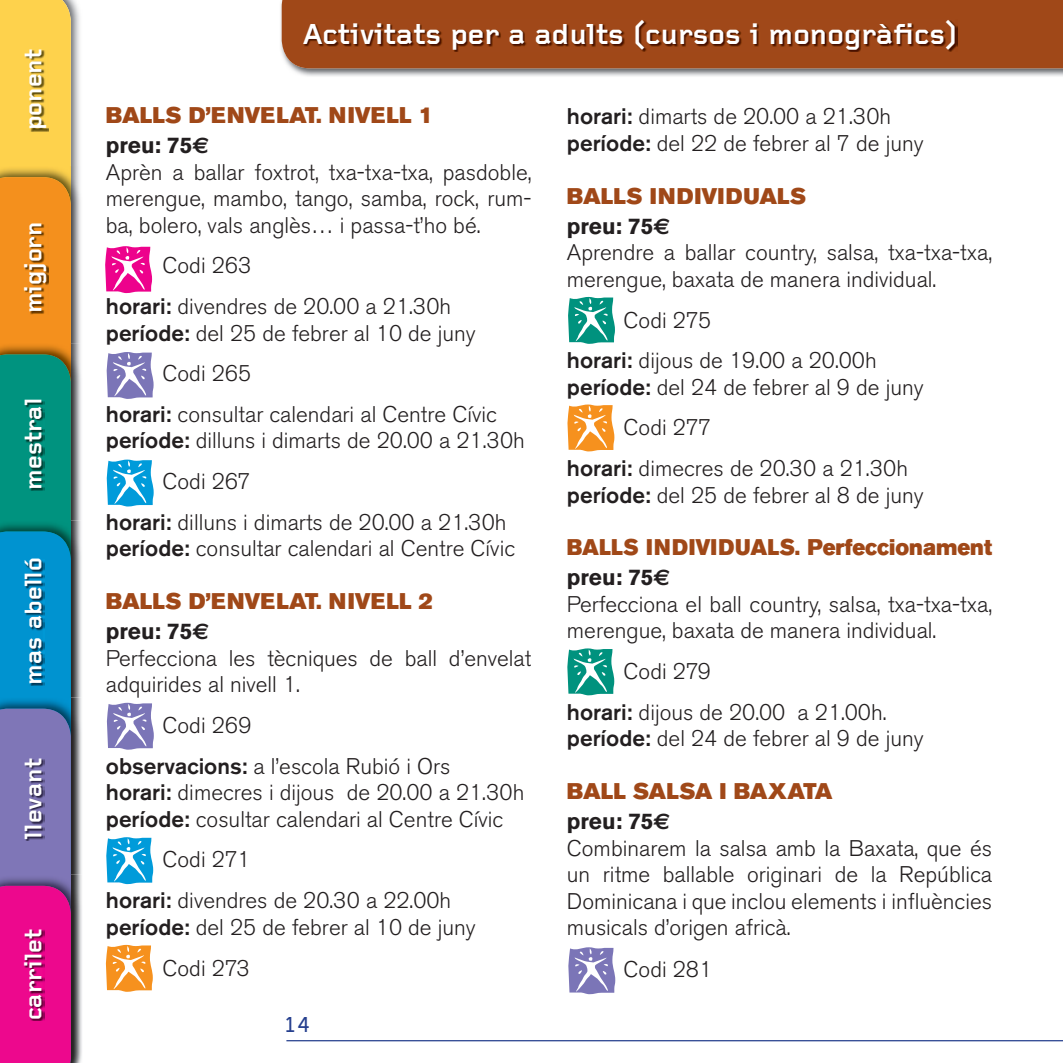
<style>
.page{position:relative;width:1063px;height:1063px;background:#fff}
.page>*{position:absolute;margin:0;border:0;box-sizing:border-box;transform-origin:0 0}
.t1{font:700 30px "Foundry Gridnik";color:#fff}
.t2{font:700 25px "Foundry Gridnik";color:#fff}
.t3{font:300 22.5px/26.5px "Akzidenz Grotesk BE";color:#231f20}
.t4{font:22.5px "Akzidenz Grotesk BE Super";letter-spacing:.02em;color:#a04818}
.t5{font:22.5px "Akzidenz Grotesk BE Super";color:#a04818;scale:.95 1}
.t6{font:22.5px "Akzidenz Grotesk BE Super";color:#a04818}
.t7{font:500 22.5px "Foundry Gridnik";color:#253f8e}
.t8{font:italic 18.75px "Formata";color:#231f20}
.t9{font:italic 12.5px "Formata";color:#231f20}
.s1{font-weight:700}
.s2{font-family:"Euro Sans";font-weight:700}
.s3{font-weight:500}
</style>
<div class="page">
<hr style="left:286px;top:1040px;width:777px;height:1px;background:#253f8e">
<img style="left:71px;top:0;width:9px;height:166px">
<div style="left:0;top:0;width:71px;height:166px;background:#fed24c"></div>
<img style="left:71px;top:166px;width:11px;height:897px">
<img style="left:0;top:166px;width:71px;height:11px">
<div style="left:0;top:177px;width:71px;height:166px;background:#f4901d"></div>
<img style="left:0;top:343px;width:71px;height:11px">
<div style="left:0;top:354px;width:71px;height:166px;background:#00937f"></div>
<img style="left:0;top:520px;width:71px;height:11px">
<img style="left:280px;top:0;width:783px;height:76px">
<div style="left:282px;top:0;width:781px;height:68px;background:#a04818"></div>
<img style="left:304px;top:20px;width:653px;height:32px">
<svg style="left:0;top:531px;width:71px;height:532px;background:#7959ad"></svg>
<img style="left:25px;top:930px;width:19px;height:91px">
<img style="left:26px;top:759px;width:18px;height:82px">
<img style="left:26px;top:560px;width:18px;height:126px">
<img style="left:26px;top:401px;width:18px;height:90px">
<img style="left:25px;top:224px;width:24px;height:90px">
<img style="left:26px;top:51px;width:23px;height:81px">
<svg style="left:107px;top:352px;width:47px;height:47px"></svg>
<svg style="left:107px;top:703px;width:47px;height:47px"></svg>
<svg style="left:107px;top:460px;width:47px;height:47px"></svg>
<svg style="left:568px;top:297px;width:47px;height:47px"></svg>
<svg style="left:106px;top:945px;width:47px;height:47px"></svg>
<svg style="left:567px;top:405px;width:47px;height:46px"></svg>
<svg style="left:106px;top:837px;width:47px;height:47px"></svg>
<svg style="left:105px;top:246px;width:47px;height:47px"></svg>
<svg style="left:567px;top:648px;width:47px;height:47px"></svg>
<svg style="left:568px;top:947px;width:47px;height:47px"></svg>
<p class="t2" style="left:20px;top:130px;width:83px;rotate:-90deg">ponent</p>
<p class="t2" style="left:20px;top:313px;width:93px;rotate:-90deg">migjorn</p>
<p class="t2" style="left:20px;top:490px;width:94px;rotate:-90deg">mestral</p>
<p class="t2" style="left:20px;top:685px;width:129px;rotate:-90deg">mas abelló</p>
<p class="t2" style="left:20px;top:839px;width:82px;rotate:-90deg">llevant</p>
<p class="t2" style="left:19px;top:1020px;width:93px;rotate:-90deg">carrilet</p>
<h1 class="t1" style="left:302px;top:17px;width:656px">Activitats per a adults (cursos i monogràfics)</h1>
<p class="t4" style="left:106px;top:102px;width:329px">BALLS D’ENVELAT. NIVELL 1</p>
<p class="t3" style="left:106px;top:133px;width:427px"><span class="s1">preu: 75</span><span class="s2">€<br></span>Aprèn a ballar foxtrot, txa-txa-txa, pasdoble, merengue, mambo, tango, samba, rock, rum&shy;ba, bolero, vals anglès… i passa-t’ho bé.</p>
<p class="t3" style="left:106px;top:246px;width:347px;line-height:40.8px;text-indent:57px">Codi 263<br><span class="s3">horari:</span> divendres de 20.00 a 21.30h</p>
<p class="t3" style="left:106px;top:320px;width:371px"><span class="s3">període:</span> del 25 de febrer al 10 de juny</p>
<p class="t3" style="left:163px;top:361px;width:90px">Codi 265</p>
<p class="t3" style="left:106px;top:401px;width:392px"><span class="s3">horari:</span> consultar calendari al Centre Cívic</p>
<p class="t3" style="left:106px;top:428px;width:420px"><span class="s3">període:</span> dilluns i dimarts de 20.00 a 21.30h</p>
<p class="t3" style="left:163px;top:469px;width:90px">Codi 267</p>
<p class="t3" style="left:106px;top:509px;width:402px"><span class="s3">horari:</span> dilluns i dimarts de 20.00 a 21.30h</p>
<p class="t3" style="left:106px;top:536px;width:411px"><span class="s3">període:</span> consultar calendari al Centre Cívic</p>
<p class="t4" style="left:106px;top:588px;width:329px">BALLS D’ENVELAT. NIVELL 2</p>
<p class="t3" style="left:106px;top:619px;width:427px"><span class="s1">preu: 75</span><span class="s2">€<br></span>Perfecciona les tècniques de ball d’envelat adquirides al nivell 1.</p>
<p class="t3" style="left:106px;top:705px;width:346px;line-height:40.8px;text-indent:57px">Codi 269<br><span class="s3">observacions:</span> a l’escola Rubió i Ors</p>
<p class="t3" style="left:106px;top:780px;width:420px"><span class="s3">horari:</span> dimecres i dijous de 20.00 a 21.30h <span class="s3">període:</span> cosultar calendari al Centre Cívic</p>
<p class="t3" style="left:106px;top:840px;width:347px;line-height:40.8px;text-indent:57px">Codi 271<br><span class="s3">horari:</span> divendres de 20.30 a 22.00h</p>
<p class="t3" style="left:163px;top:907px;width:315px;line-height:41.2px;text-indent:-57px"><span class="s3">període:</span> del 25 de febrer al 10 de juny<br>Codi 273</p>
<p class="t8" style="left:99px;top:293px;width:59px">carrilet</p>
<p class="t8" style="left:286px;top:293px;width:57px">llevant</p>
<p class="t8" style="left:374px;top:321px;width:59px">carrilet</p>
<p class="t8" style="left:101px;top:399px;width:57px">llevant</p>
<p class="t8" style="left:297px;top:410px;width:53px">abelló</p>
<p class="t8" style="left:99px;top:423px;width:64px">mestral</p>
<p class="t8" style="left:282px;top:423px;width:66px">migjorn</p>
<p class="t8" style="left:474px;top:422px;width:60px">ponent</p>
<p class="t9" style="left:103px;top:507px;width:25px">mas</p>
<p class="t8" style="left:103px;top:518px;width:53px">abelló</p>
<p class="t8" style="left:98px;top:529px;width:66px">migjorn</p>
<p class="t8" style="left:290px;top:528px;width:60px">ponent</p>
<p class="t8" style="left:96px;top:636px;width:60px">ponent</p>
<p class="t8" style="left:102px;top:750px;width:57px">llevant</p>
<p class="t8" style="left:297px;top:761px;width:53px">abelló</p>
<p class="t8" style="left:98px;top:880px;width:66px">migjorn</p>
<p class="t8" style="left:290px;top:879px;width:60px">ponent</p>
<p class="t9" style="left:103px;top:884px;width:25px">mas</p>
<p class="t8" style="left:103px;top:896px;width:53px">abelló</p>
<p class="t7" style="left:283px;top:1013px;width:29px">14</p>
<p class="t3" style="left:567px;top:104px;width:358px"><span class="s3">horari:</span> dimarts de 20.00 a 21.30h <span class="s3">període:</span> del 22 de febrer al 7 de juny</p>
<p class="t4" style="left:567px;top:183px;width:241px">BALLS INDIVIDUALS</p>
<p class="t3" style="left:567px;top:213px;width:427px"><span class="s1">preu: 75</span><span class="s2">€<br></span>Aprendre a ballar country, salsa, txa-txa-txa, merengue, baxata de manera individual.</p>
<p class="t3" style="left:567px;top:300px;width:311px;line-height:40.8px;text-indent:57px">Codi 275<br><span class="s3">horari:</span> dijous de 19.00 a 20.00h</p>
<p class="t3" style="left:567px;top:374px;width:358px"><span class="s3">període:</span> del 24 de febrer al 9 de juny</p>
<p class="t3" style="left:624px;top:415px;width:89px">Codi 277</p>
<p class="t3" style="left:567px;top:456px;width:343px"><span class="s3">horari:</span> dimecres de 20.30 a 21.30h</p>
<p class="t3" style="left:567px;top:482px;width:358px"><span class="s3">període:</span> del 25 de febrer al 8 de juny</p>
<p class="t5" style="left:567px;top:534px;width:449px">BALLS INDIVIDUALS. Perfeccionament</p>
<p class="t3" style="left:567px;top:565px;width:427px"><span class="s1">preu: 75</span><span class="s2">€<br></span>Perfecciona el ball country, salsa, txa-txa-txa, merengue, baxata de manera individual.</p>
<p class="t3" style="left:567px;top:651px;width:321px;line-height:40.8px;text-indent:57px">Codi 279<br><span class="s3">horari:</span> dijous de 20.00 a 21.00h.</p>
<p class="t3" style="left:567px;top:726px;width:358px"><span class="s3">període:</span> del 24 de febrer al 9 de juny</p>
<p class="t6" style="left:567px;top:778px;width:267px">BALL SALSA I BAXATA</p>
<p class="t3" style="left:567px;top:809px;width:427px"><span class="s1">preu: 75</span><span class="s2">€<br></span>Combinarem la salsa amb la Baxata, que és un ritme ballable originari de la República Dominicana i que inclou elements i influències musicals d’origen africà.</p>
<p class="t3" style="left:624px;top:956px;width:90px">Codi 281</p>
<p class="t8" style="left:560px;top:214px;width:59px">carrilet</p>
<p class="t8" style="left:560px;top:344px;width:64px">mestral</p>
<p class="t8" style="left:744px;top:344px;width:66px">migjorn</p>
<p class="t8" style="left:558px;top:451px;width:66px">migjorn</p>
<p class="t8" style="left:750px;top:450px;width:60px">ponent</p>
<p class="t8" style="left:559px;top:565px;width:59px">carrilet</p>
<p class="t8" style="left:559px;top:695px;width:64px">mestral</p>
<p class="t8" style="left:743px;top:695px;width:66px">migjorn</p>
</div>
